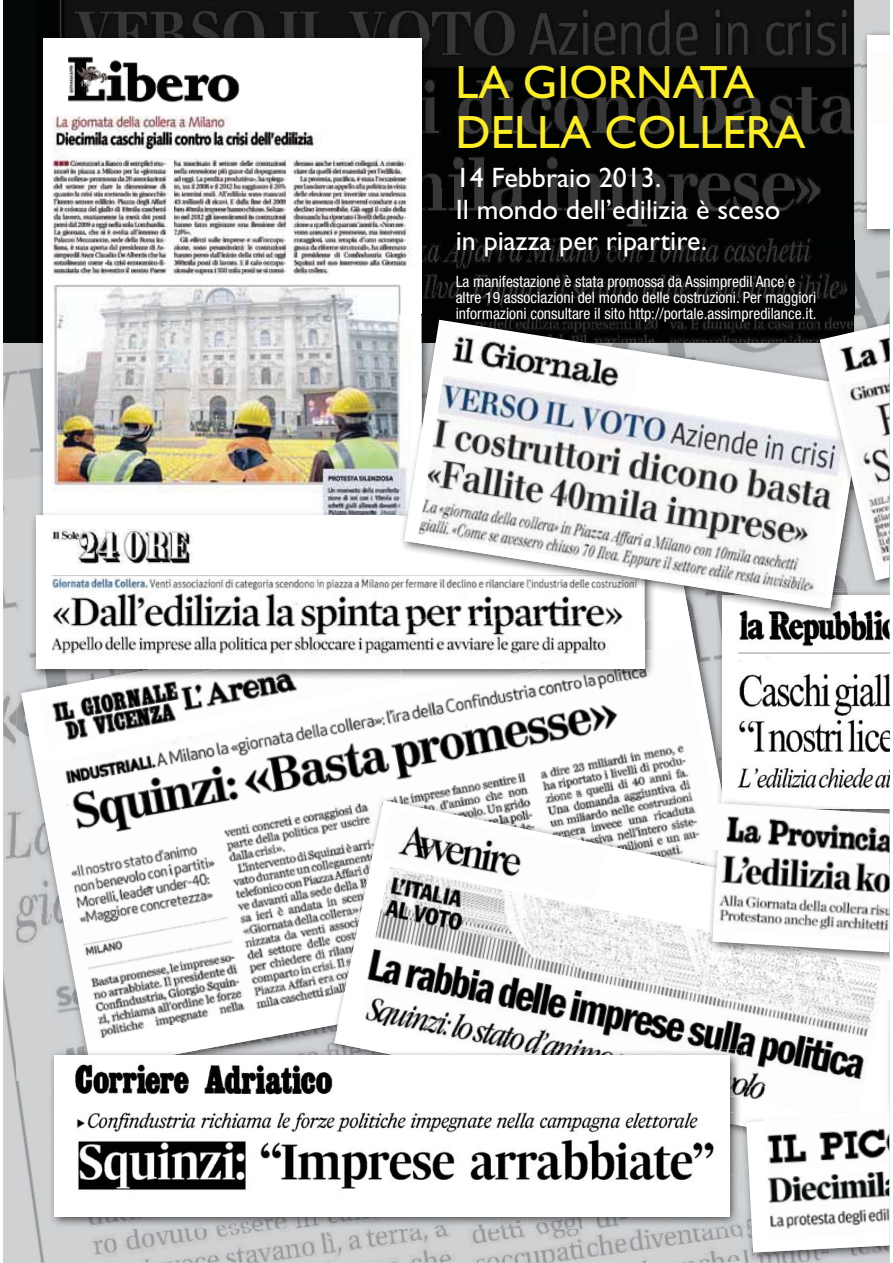
<style>
.page{position:relative;width:893px;height:1263px;background:#fff}
.page>*{position:absolute;margin:0;border:0;box-sizing:border-box;transform-origin:0 0}
.t1{font:46.95px/50.1px "Gill Sans Std";color:#fcee21}
.t2{font:28.2px/31.2px "Gill Sans Std";color:#fff}
.t3{font:condensed 15.6px/15.6px "Helvetica Neue LT Std";color:#fff}
</style>
<div class="page">
<img style="left:3px;top:0;width:886px;height:1263px">
<img style="left:16px;top:671px;width:33px;height:410px">
<svg style="left:21px;top:571px;width:695px;height:499px;fill:#d0d1d2"></svg>
<img style="left:35px;top:644px;width:678px;height:397px">
<img style="left:40px;top:681px;width:363px;height:66px">
<img style="left:329px;top:1026px;width:5px;height:24px">
<img style="left:329px;top:795px;width:383px;height:201px">
<img style="left:716px;top:619px;width:6px;height:144px">
<img style="left:716px;top:763px;width:6px;height:32px">
<div style="left:722px;top:595px;width:167px;height:214px;background:#fff"></div>
<img style="left:739px;top:610px;width:150px;height:37px">
<img style="left:738px;top:652px;width:151px;height:137px">
<svg style="left:337px;top:803px;width:548px;height:283px"></svg>
<img style="left:358px;top:866px;width:525px;height:220px">
<img style="left:381px;top:810px;width:223px;height:91px">
<div style="left:3px;top:0;width:851px;height:343px;background:#040809"></div>
<img style="left:60px;top:0;width:794px;height:307px">
<img style="left:38px;top:344px;width:5px;height:166px">
<img style="left:43px;top:33px;width:390px;height:274px">
<div style="left:43px;top:39px;width:379px;height:493px;background:#fff"></div>
<img style="left:68px;top:56px;width:172px;height:47px">
<img style="left:52px;top:115px;width:359px;height:395px">
<img style="left:49px;top:1081px;width:692px;height:148px">
<img style="left:49px;top:1050px;width:318px;height:31px">
<img style="left:87px;top:1050px;width:114px;height:5px">
<img style="left:437px;top:1050px;width:304px;height:64px">
<img style="left:501px;top:1050px;width:240px;height:49px">
<div style="left:55px;top:1055px;width:675px;height:162px;background:#fff"></div>
<img style="left:75px;top:1064px;width:258px;height:31px">
<img style="left:76px;top:1112px;width:638px;height:78px">
<img style="left:862px;top:29px;width:27px;height:211px">
<div style="left:867px;top:35px;width:22px;height:194px;background:#fff"></div>
<img style="left:30px;top:510px;width:8px;height:56px">
<img style="left:30px;top:566px;width:57px;height:115px">
<img style="left:87px;top:619px;width:569px;height:62px">
<img style="left:484px;top:649px;width:172px;height:32px">
<img style="left:155px;top:669px;width:248px;height:12px">
<svg style="left:38px;top:510px;width:14px;height:6px"></svg>
<img style="left:52px;top:510px;width:347px;height:5px">
<div style="left:36px;top:516px;width:608px;height:153px;background:#fff"></div>
<img style="left:50px;top:529px;width:142px;height:35px">
<img style="left:52px;top:575px;width:569px;height:89px">
<img style="left:690px;top:608px;width:26px;height:11px">
<img style="left:656px;top:608px;width:34px;height:11px">
<img style="left:865px;top:590px;width:11px;height:5px">
<img style="left:716px;top:608px;width:6px;height:11px">
<img style="left:739px;top:608px;width:137px;height:11px">
<img style="left:399px;top:315px;width:12px;height:195px">
<img style="left:494px;top:317px;width:263px;height:3px">
<img style="left:644px;top:608px;width:12px;height:11px">
<svg style="left:399px;top:510px;width:5px;height:6px"></svg>
<img style="left:399px;top:575px;width:224px;height:44px">
<svg style="left:404px;top:320px;width:461px;height:288px"></svg>
<img style="left:433px;top:327px;width:206px;height:48px">
<img style="left:418px;top:375px;width:407px;height:224px">
<img style="left:855px;top:240px;width:34px;height:350px">
<svg style="left:876px;top:590px;width:13px;height:2px"></svg>
<img style="left:854px;top:240px;width:1px;height:75px">
<img style="left:815px;top:240px;width:39px;height:52px">
<img style="left:815px;top:581px;width:34px;height:11px">
<svg style="left:815px;top:292px;width:74px;height:289px"></svg>
<img style="left:836px;top:380px;width:53px;height:187px">
<img style="left:826px;top:327px;width:63px;height:53px">
<img style="left:885px;top:1040px;width:4px;height:71px">
<img style="left:885px;top:988px;width:4px;height:52px">
<img style="left:707px;top:799px;width:5px;height:67px">
<img style="left:707px;top:930px;width:178px;height:58px">
<svg style="left:885px;top:967px;width:3px;height:13px"></svg>
<img style="left:888px;top:956px;width:1px;height:32px">
<svg style="left:712px;top:795px;width:178px;height:157px"></svg>
<img style="left:713px;top:861px;width:176px;height:79px">
<img style="left:713px;top:803px;width:176px;height:58px">
<img style="left:741px;top:1174px;width:148px;height:89px">
<img style="left:741px;top:1127px;width:5px;height:47px">
<img style="left:741px;top:1086px;width:144px;height:41px">
<img style="left:741px;top:1086px;width:134px;height:33px">
<img style="left:741px;top:1086px;width:122px;height:28px">
<svg style="left:746px;top:1111px;width:143px;height:142px"></svg>
<img style="left:764px;top:1115px;width:125px;height:56px">
<img style="left:767px;top:1171px;width:122px;height:68px">
<h1 class="t1" style="left:456px;top:62px;width:351px">LA GIORNATA<br>DELLA COLLERA</h1>
<h2 class="t2" style="left:456px;top:165px;width:326px">14 Febbraio 2013.<br>Il mondo dell’edilizia è sceso in piazza per ripartire.</h2>
<p class="t3" style="left:456px;top:275px;width:362px">La manifestazione è stata promossa da Assimpredil Ance e altre 19 associazioni del mondo delle costruzioni. Per maggiori informazioni consultare il sito http://portale.assimpredilance.it.</p>
</div>
